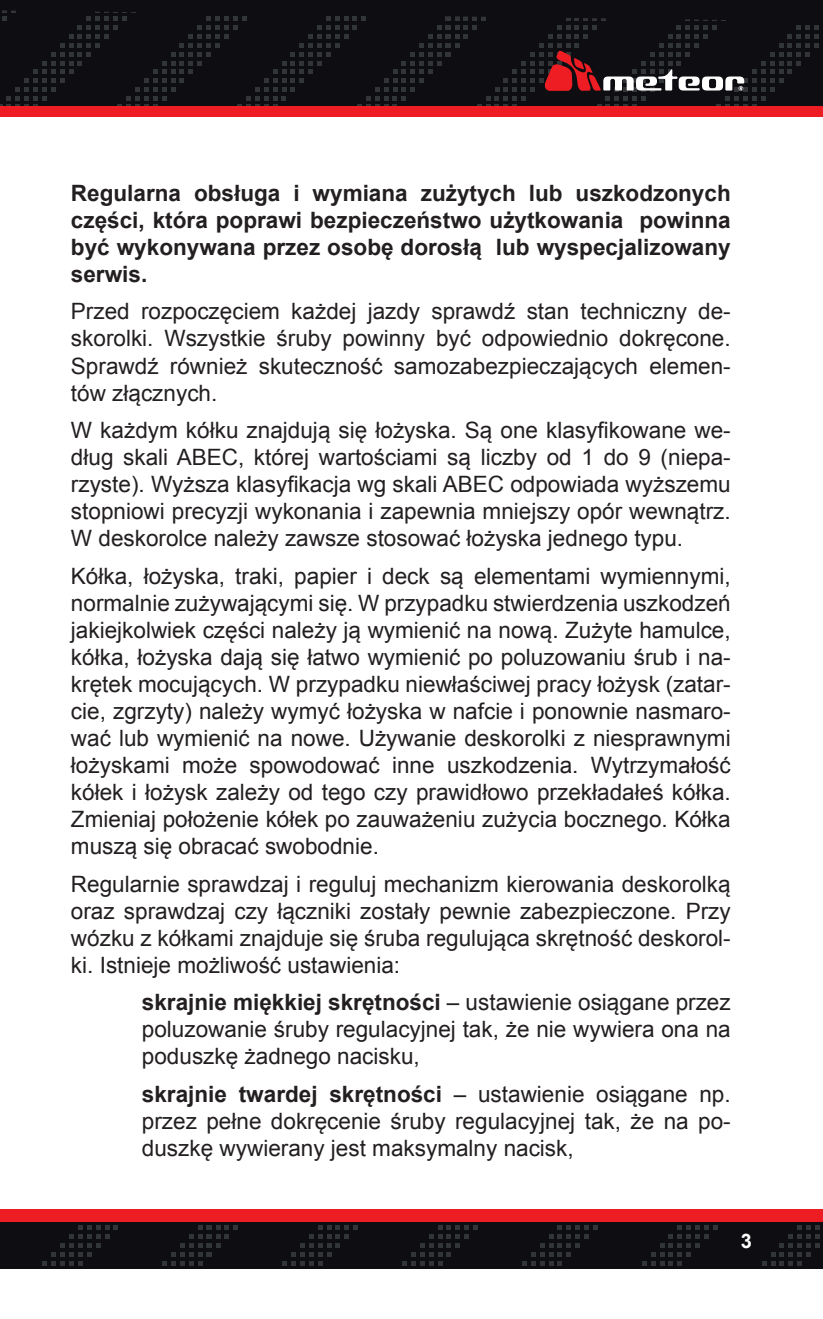
<style>
.page{position:relative;width:823px;height:1319px;background:#fff}
.page>*{position:absolute;margin:0;border:0;box-sizing:border-box;transform-origin:0 0}
.t1{font:22.5px/27px "Arial";color:#231f20;text-align:justify}
.t2{font:700 22.5px/27px "Arial";color:#231f20;text-align:justify}
.t3{font:700 20px "Arial";color:#fff}
.s1{font-weight:700}
</style>
<div class="page">
<svg style="left:0;top:0;width:822px;height:106px;background:#111114"></svg>
<div style="left:0;top:106px;width:822px;height:11px;background:#ee1d23"></div>
<svg style="left:0;top:1221px;width:822px;height:47px;background:#171216"></svg>
<div style="left:0;top:1208px;width:822px;height:13px;background:#ee1d23"></div>
<svg style="left:543px;top:51px;width:200px;height:40px;background:#57383c"></svg>
<p class="t2" style="left:71px;top:179px;width:661px">Regularna obsługa i wymiana zużytych lub uszkodzonych części, która poprawi bezpieczeństwo użytkowania powinna być wykonywana przez osobę dorosłą lub wyspecjalizowany serwis.</p>
<p class="t1" style="left:71px;top:298px;width:661px">Przed rozpoczęciem każdej jazdy sprawdź stan techniczny de&shy;skorolki. Wszystkie śruby powinny być odpowiednio dokręcone.<br>Sprawdź również skuteczność samozabezpieczających elemen&shy;tów złącznych.</p>
<p class="t1" style="left:71px;top:417px;width:661px">W każdym kółku znajdują się łożyska. Są one klasyfikowane we&shy;dług skali ABEC, której wartościami są liczby od 1 do 9 (niepa&shy;rzyste). Wyższa klasyfikacja wg skali ABEC odpowiada wyższemu stopniowi precyzji wykonania i zapewnia mniejszy opór wewnątrz.<br>W deskorolce należy zawsze stosować łożyska jednego typu.</p>
<p class="t1" style="left:71px;top:562px;width:661px">Kółka, łożyska, traki, papier i deck są elementami wymiennymi, normalnie zużywającymi się. W przypadku stwierdzenia uszkodzeń jakiejkolwiek części należy ją wymienić na nową. Zużyte hamulce, kółka, łożyska dają się łatwo wymienić po poluzowaniu śrub i na&shy;krętek mocujących. W przypadku niewłaściwej pracy łożysk (zatar&shy;cie, zgrzyty) należy wymyć łożyska w nafcie i ponownie nasmaro&shy;wać lub wymienić na nowe. Używanie deskorolki z niesprawnymi łożyskami może spowodować inne uszkodzenia. Wytrzymałość kółek i łożysk zależy od tego czy prawidłowo przekładałeś kółka.<br>Zmieniaj położenie kółek po zauważeniu zużycia bocznego. Kółka muszą się obracać swobodnie.</p>
<p class="t1" style="left:71px;top:870px;width:661px">Regularnie sprawdzaj i reguluj mechanizm kierowania deskorolką oraz sprawdzaj czy łączniki zostały pewnie zabezpieczone. Przy wózku z kółkami znajduje się śruba regulująca skrętność deskorol&shy;ki. Istnieje możliwość ustawienia:</p>
<p class="t1" style="left:142px;top:988px;width:590px"><span class="s1">skrajnie miękkiej skrętności</span> – ustawienie osiągane przez poluzowanie śruby regulacyjnej tak, że nie wywiera ona na poduszkę żadnego nacisku,</p>
<p class="t1" style="left:142px;top:1080px;width:590px"><span class="s1">skrajnie twardej skrętności</span> – ustawienie osiągane np. przez pełne dokręcenie śruby regulacyjnej tak, że na po&shy;duszkę wywierany jest maksymalny nacisk,</p>
<p class="t3" style="left:740px;top:1230px;width:13px">3</p>
</div>
